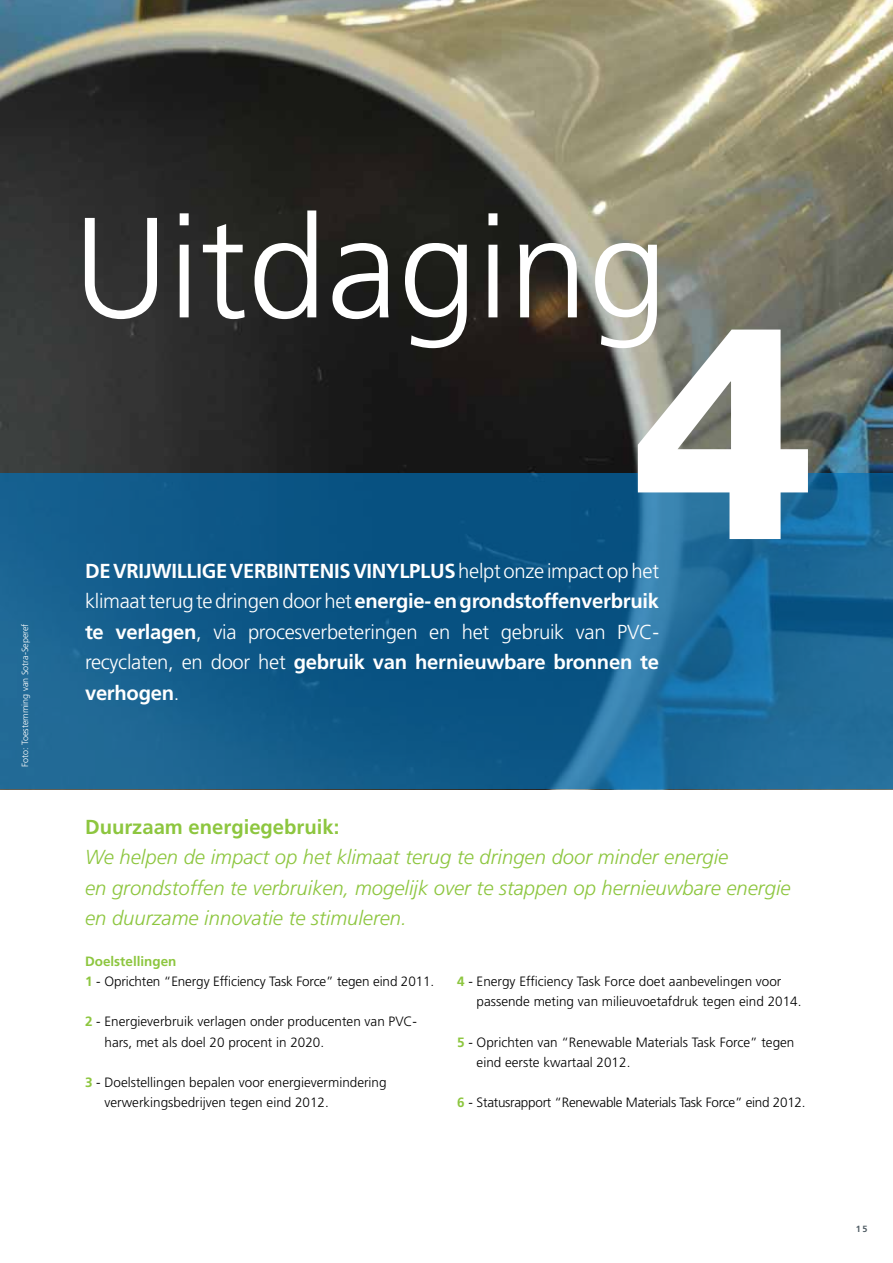
<style>
.page{position:relative;width:893px;height:1263px;background:#fff}
.page>*{position:absolute;margin:0;border:0;box-sizing:border-box;transform-origin:0 0}
.t1{font:300 142.5px "Frutiger LT Std";color:#fff}
.t2{font:700 20.25px/30.3px "Frutiger LT Std";letter-spacing:-.015em;color:#fff;text-align:justify}
.t3{font:italic 300 20.25px/30.3px "Frutiger LT Std";color:#8dc63f}
.t4{font:700 20.25px "Frutiger LT Std";color:#8dc63f}
.t5{font:300 13.5px/20.2px "Frutiger LT Std";color:#000}
.t6{font:300 13.5px "Frutiger LT Std";letter-spacing:-.02em;color:#000}
.t7{font:300 9px "Frutiger LT Std";color:#fff}
.t8{font:700 9px "Frutiger LT Std";color:#525e66}
.s1{font-weight:300}
.s2{font-weight:700;color:#8dc63f}
</style>
<div class="page">
<img style="left:0;top:0;width:893px;height:474px">
<svg style="left:0;top:474px;width:893px;height:315px;background:#135e8e"></svg>
<svg style="left:638px;top:330px;width:170px;height:209px"></svg>
<h1 class="t1" style="left:73px;top:188px;width:595px">Uitdaging</h1>
<p class="t7" style="left:20px;top:767px;width:145px;rotate:-90deg">Foto: Toestemming van Sotra-Seperef</p>
<p class="t2" style="left:85px;top:556px;width:576px">DE VRIJWILLIGE VERBINTENIS VINYLPLUS <span class="s1">helpt onze impact op het klimaat terug te dringen door het</span> energie- en grondstoffenverbruik te verlagen<span class="s1">, via procesverbeteringen en het gebruik van PVC&shy;recyclaten, en door het</span> gebruik van hernieuwbare bronnen te verhogen<span class="s1">.</span></p>
<h2 class="t4" style="left:85px;top:815px;width:256px">Duurzaam energiegebruik:</h2>
<h2 class="t3" style="left:85px;top:842px;width:707px">We helpen de impact op het klimaat terug te dringen door minder energie<br>en grondstoffen te verbruiken, mogelijk over te stappen op hernieuwbare energie en duurzame innovatie te stimuleren.</h2>
<p class="t5" style="left:85px;top:951px;width:351px"><span class="s2">Doelstellingen<br>1</span> - Oprichten “Energy Efficiency Task Force” tegen eind 2011.</p>
<p class="t5" style="left:105px;top:1012px;width:314px;text-indent:-20px"><span class="s2">2</span> - Energieverbruik verlagen onder producenten van PVC&shy;hars, met als doel 20 procent in 2020.</p>
<p class="t5" style="left:105px;top:1072px;width:284px;text-indent:-20px"><span class="s2">3</span> - Doelstellingen bepalen voor energievermindering verwerkingsbedrijven tegen eind 2012.</p>
<p class="t5" style="left:477px;top:971px;width:326px;text-indent:-20px"><span class="s2">4</span> - Energy Efficiency Task Force doet aanbevelingen voor passende meting van milieuvoetafdruk tegen eind 2014.</p>
<p class="t5" style="left:477px;top:1032px;width:319px;text-indent:-20px"><span class="s2">5</span> - Oprichten van “Renewable Materials Task Force” tegen eind eerste kwartaal 2012.</p>
<p class="t6" style="left:457px;top:1095px;width:350px"><span class="s2">6</span> - Statusrapport “Renewable Materials Task Force” eind 2012.</p>
<p class="t8" style="left:856px;top:1223px;width:13px">15</p>
</div>
